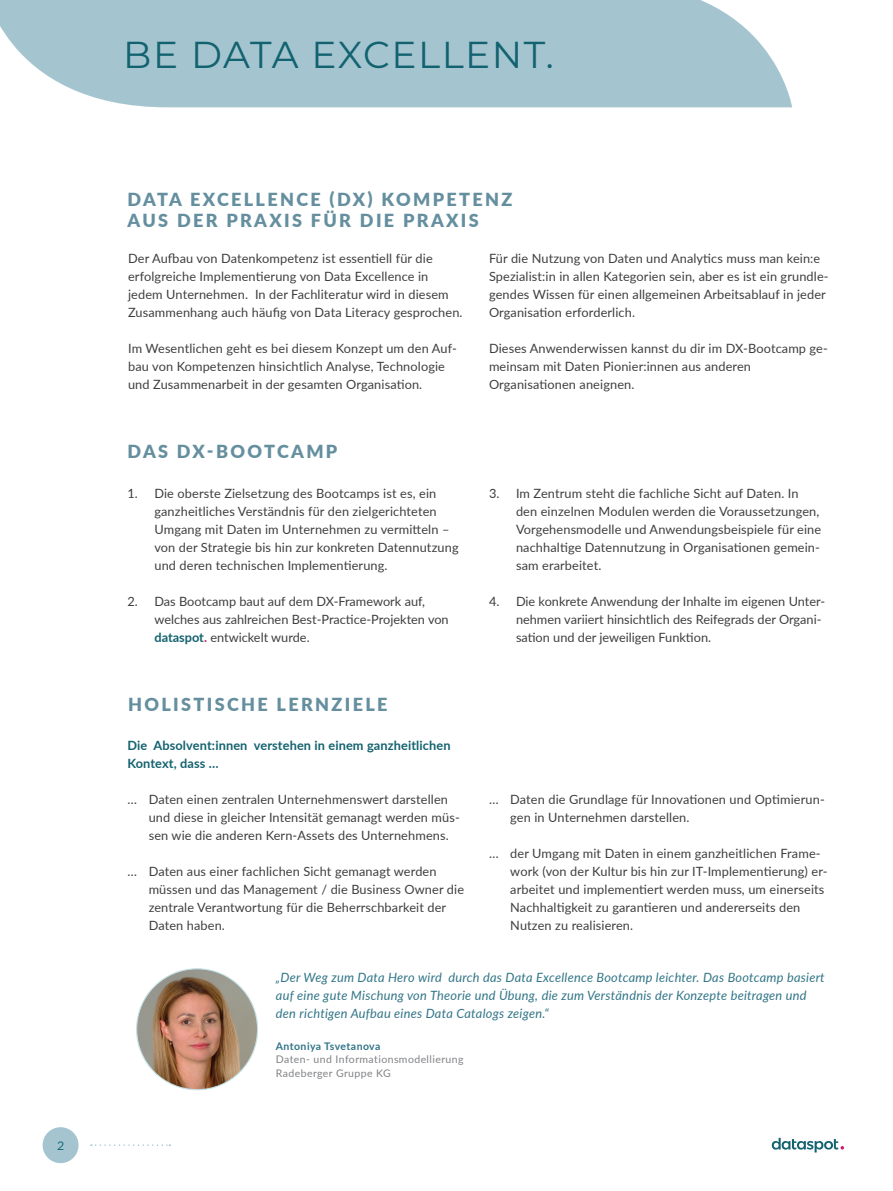
<style>
.page{position:relative;width:893px;height:1191px;background:#fff}
.page>*{position:absolute;margin:0;border:0;box-sizing:border-box;transform-origin:0 0}
.t1{font:37.5px "Montserrat";letter-spacing:.04em;color:#12626f}
.Headline_Bodytext{font:900 18px "Lato";letter-spacing:.13em;color:#658f9f}
.Bodytext{font:12.75px/18px "Lato";letter-spacing:.01em;color:#3e3e3f}
.t2{font:italic 12.75px/18px "Lato";letter-spacing:.02em;color:#317587}
.Bodytext-2{font:700 12.75px/18px "Lato";letter-spacing:.01em;color:#12626f}
.t3{font:12px "Gotham";color:#12626f}
.t4{font:10.5px "Lato";letter-spacing:.04em;color:#808285}
.t5{font:700 10.5px "Lato";letter-spacing:.035em;color:#317587}
.s1{font-weight:700;color:#12626f}
.s2{font-weight:700;color:#c91d6e}
</style>
<div class="page">
<div style="left:43px;top:1127px;width:36px;height:36px;background:#a4c5d0;border-radius:50%"></div>
<svg style="left:91px;top:1144px;width:79px;height:1px"></svg>
<svg style="left:772px;top:1137px;width:72px;height:15px"></svg>
<svg style="left:0;top:0;width:792px;height:107px;background:#abc9d3"></svg>
<img style="left:137px;top:968px;width:121px;height:121px;border-radius:60px">
<p class="t3" style="left:57px;top:1138px;width:9px">2</p>
<p class="t1" style="left:123px;top:29px;width:432px">BE DATA EXCELLENT.</p>
<p class="Headline_Bodytext" style="left:128px;top:186px;width:386px">DATA EXCELLENCE (DX) KOMPETENZ</p>
<p class="Headline_Bodytext" style="left:128px;top:207px;width:353px">AUS DER PRAXIS FÜR DIE PRAXIS</p>
<p class="Bodytext" style="left:128px;top:249px;width:336px">Der Aufbau von Datenkompetenz ist essentiell für die erfolgreiche Implementierung von Data Excellence in jedem Unternehmen. In der Fachliteratur wird in diesem Zusammenhang auch häufig von Data Literacy gesprochen.</p>
<p class="Bodytext" style="left:128px;top:339px;width:330px">Im Wesentlichen geht es bei diesem Konzept um den Auf&shy;bau von Kompetenzen hinsichtlich Analyse, Technologie und Zusammenarbeit in der gesamten Organisation.</p>
<p class="Headline_Bodytext" style="left:127px;top:438px;width:211px">DAS DX-BOOTCAMP</p>
<p class="Bodytext" style="left:154px;top:483px;width:306px;text-indent:-27px">1. Die oberste Zielsetzung des Bootcamps ist es, ein ganzheitliches Verständnis für den zielgerichteten Umgang mit Daten im Unternehmen zu vermitteln – von der Strategie bis hin zur konkreten Datennutzung und deren technischen Implementierung.</p>
<p class="Bodytext" style="left:154px;top:591px;width:296px;text-indent:-27px">2. Das Bootcamp baut auf dem DX-Framework auf, welches aus zahlreichen Best-Practice-Projekten von <span class="s1">dataspot</span><span class="s2">.</span> entwickelt wurde.</p>
<p class="Headline_Bodytext" style="left:128px;top:691px;width:261px">HOLISTISCHE LERNZIELE</p>
<p class="Bodytext-2" style="left:127px;top:735px;width:325px">Die Absolvent:innen verstehen in einem ganzheitlichen<br>Kontext, dass …</p>
<p class="Bodytext" style="left:149px;top:789px;width:313px;text-indent:-21px">… Daten einen zentralen Unternehmenswert darstellen und diese in gleicher Intensität gemanagt werden müs&shy;sen wie die anderen Kern-Assets des Unternehmens.</p>
<p class="Bodytext" style="left:149px;top:861px;width:317px;text-indent:-21px">… Daten aus einer fachlichen Sicht gemanagt werden müssen und das Management / die Business Owner die zentrale Verantwortung für die Beherrschbarkeit der Daten haben.</p>
<p class="Bodytext" style="left:489px;top:249px;width:341px">Für die Nutzung von Daten und Analytics muss man kein:e Spezialist:in in allen Kategorien sein, aber es ist ein grundle&shy;gendes Wissen für einen allgemeinen Arbeitsablauf in jeder Organisation erforderlich.</p>
<p class="Bodytext" style="left:489px;top:339px;width:340px">Dieses Anwenderwissen kannst du dir im DX-Bootcamp ge&shy;meinsam mit Daten Pionier:innen aus anderen<br>Organisationen aneignen.</p>
<p class="Bodytext" style="left:516px;top:483px;width:307px;text-indent:-27px">3. Im Zentrum steht die fachliche Sicht auf Daten. In den einzelnen Modulen werden die Voraussetzungen, Vorgehensmodelle und Anwendungsbeispiele für eine nachhaltige Datennutzung in Organisationen gemein&shy;sam erarbeitet.</p>
<p class="Bodytext" style="left:516px;top:591px;width:311px;text-indent:-27px">4. Die konkrete Anwendung der Inhalte im eigenen Unter&shy;nehmen variiert hinsichtlich des Reifegrads der Organi&shy;sation und der jeweiligen Funktion.</p>
<p class="Bodytext" style="left:510px;top:789px;width:316px;text-indent:-21px">… Daten die Grundlage für Innovationen und Optimierun&shy;gen in Unternehmen darstellen.</p>
<p class="Bodytext" style="left:510px;top:843px;width:319px;text-indent:-21px">… der Umgang mit Daten in einem ganzheitlichen Frame&shy;work (von der Kultur bis hin zur IT-Implementierung) er&shy;arbeitet und implementiert werden muss, um einerseits Nachhaltigkeit zu garantieren und andererseits den Nutzen zu realisieren.</p>
<p class="t2" style="left:276px;top:968px;width:550px">„Der Weg zum Data Hero wird durch das Data Excellence Bootcamp leichter. Das Bootcamp basiert auf eine gute Mischung von Theorie und Übung, die zum Verständnis der Konzepte beitragen und den richtigen Aufbau eines Data Catalogs zeigen.“</p>
<p class="t5" style="left:276px;top:1038px;width:106px">Antoniya Tsvetanova</p>
<p class="t4" style="left:276px;top:1052px;width:189px">Daten- und Informationsmodellierung</p>
<p class="t4" style="left:276px;top:1065px;width:116px">Radeberger Gruppe KG</p>
</div>
